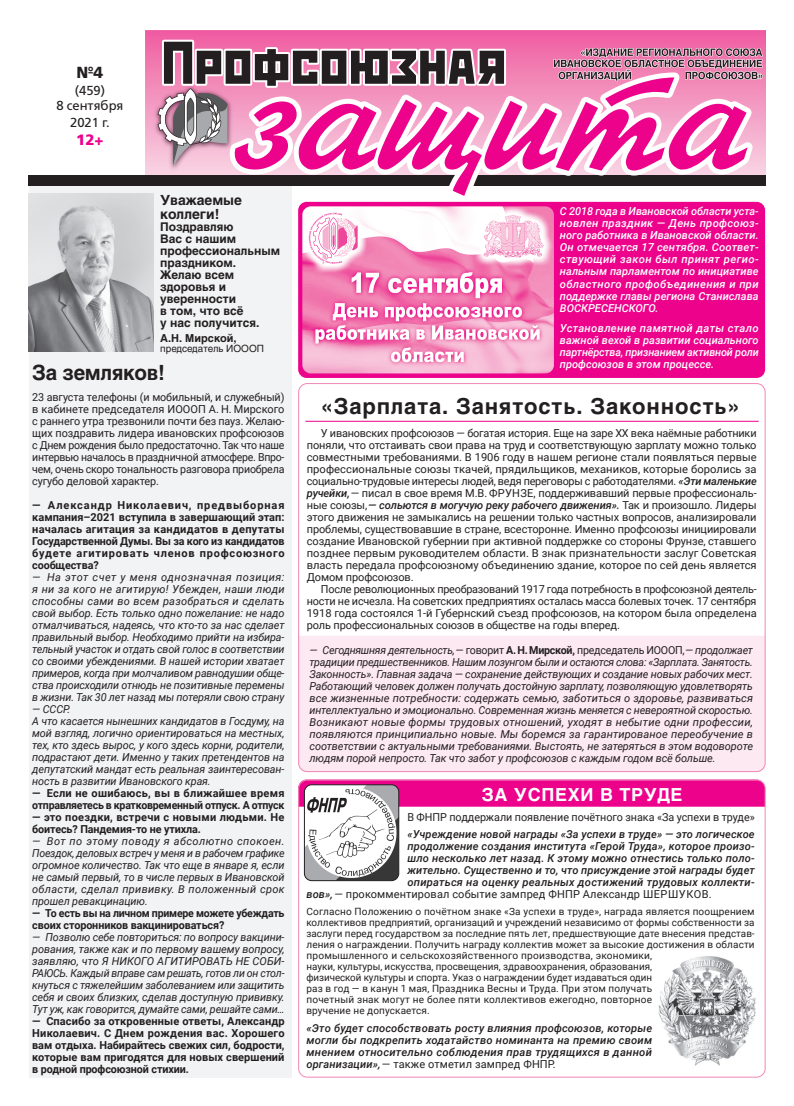
<style>
.page{position:relative;width:794px;height:1106px;background:#fff}
.page>*{position:absolute;margin:0;border:0;box-sizing:border-box;transform-origin:0 0}
.t1{font:700 22px "AG Letterica C";letter-spacing:.04em;color:#231f20}
.t2{font:700 21px "AG Letterica C";letter-spacing:-.01em;color:#231f20}
.t3{font:700 18px "AG Letterica C";letter-spacing:.04em;color:#fff}
.t4{font:16px "Free Set Bold C";color:#231f20}
.t5{font:15px "Free Set Bold C";color:#ed028c}
.t6{font:700 14px/14px "AG Letterica C";color:#231f20}
.t7{font:13px/15.6px "Free Set C";color:#231f20;text-align:center}
.t8{font:700 12px/12px "AG Letterica C";color:#231f20}
.t9{font:italic 11px/12px "Roboto";letter-spacing:-.01em;color:#231f20;text-align:justify}
.t10{font:11px/12px "Roboto";letter-spacing:-.01em;color:#231f20;text-align:justify}
.t11{font:italic 500 11px/12px "Roboto";letter-spacing:.01em;color:#231f20;text-align:justify}
.t12{font:700 11px/12px "Roboto";letter-spacing:-.01em;color:#231f20;text-align:justify}
.t13{font:italic 500 11px/12px "Roboto";color:#fff;text-align:justify}
.t14{font:700 11px/12px "Roboto";letter-spacing:-.01em;color:#231f20;scale:.96 1}
.t15{font:700 11px/12px "Roboto";letter-spacing:.01em;color:#231f20}
.t16{font:11px "Roboto";letter-spacing:.01em;color:#231f20}
.t17{font:700 11px "AG Letterica C";color:#231f20}
.t18{font:10px/11px "Roboto";letter-spacing:.005em;color:#231f20}
.t19{font:10px "AG Letterica C";color:#231f20}
.s1{font-weight:500;font-style:italic}
.s2{font-style:normal}
.s3{font-weight:700;font-style:normal}
.s4{font-weight:400;font-style:normal}
</style>
<div class="page">
<div style="left:300px;top:780px;width:465px;height:26px;background:#ed028c"></div>
<div style="left:298px;top:779px;width:467px;height:298px;border:1px solid #f287b6;border-radius:9px"></div>
<div style="left:29px;top:184px;width:262px;height:893px;background:#f2f3f4"></div>
<div style="left:298px;top:636px;width:467px;height:136px;background:#fce9f1"></div>
<div style="left:298px;top:202px;width:467px;height:176px;background:#ed028c;border-radius:9px"></div>
<img style="left:146px;top:31px;width:619px;height:144px">
<div style="left:28px;top:175px;width:737px;height:11px;background:#231f20"></div>
<svg style="left:157px;top:38px;width:607px;height:171px"></svg>
<img style="left:28px;top:194px;width:125px;height:158px">
<img style="left:302px;top:206px;width:252px;height:167px">
<img style="left:658px;top:956px;width:98px;height:110px">
<img style="left:304px;top:784px;width:95px;height:96px">
<div style="left:304px;top:784px;width:95px;height:96px;border:1px solid #231f20;border-radius:7px"></div>
<hr style="left:305px;top:421px;width:453px;height:1px;background:#ed028c">
<h3 class="t4" style="left:76px;top:63px;width:28px">№4</h3>
<p class="t7" style="left:56px;top:82px;width:68px">(459)<br>8 сентября</p>
<p class="t7" style="left:70px;top:115px;width:41px">2021 г.</p>
<h3 class="t5" style="left:76px;top:131px;width:29px">12+</h3>
<p class="t6" style="left:160px;top:193px;width:83px">Уважаемые коллеги!</p>
<p class="t8" style="left:160px;top:220px;width:122px">Поздравляю<br>Вас с нашим профессиональным праздником.<br>Желаю всем здоровья и уверенности<br>в том, что всё<br>у нас получится.</p>
<p class="t17" style="left:160px;top:331px;width:78px">А.Н. Мирской,</p>
<p class="t19" style="left:160px;top:342px;width:105px">председатель ИОООП</p>
<h2 class="t2" style="left:32px;top:361px;width:134px">За земляков!</h2>
<p class="t10" style="left:32px;top:390px;width:254px">23 августа телефоны (и мобильный, и служебный) в кабинете председателя ИОООП А. Н. Мирского с раннего утра трезвонили почти без пауз. Желаю&shy;щих поздравить лидера ивановских профсоюзов с Днем рождения было предостаточно. Так что наше интервью началось в праздничной атмосфере. Впро&shy;чем, очень скоро тональность разговора приобрела сугубо деловой характер.</p>
<p class="t12" style="left:32px;top:498px;width:254px">— Александр Николаевич, предвыборная кампания–2021 вступила в завершающий этап: началась агитация за кандидатов в депутаты Государственной Думы. Вы за кого из кандидатов будете агитировать членов профсоюзного сообщества?</p>
<p class="t9" style="left:32px;top:570px;width:254px">— На этот счет у меня однозначная позиция: я ни за кого не агитирую! Убежден, наши люди способны сами во всем разобраться и сделать свой выбор. Есть только одно пожелание: не надо отмалчиваться, надеясь, что кто-то за нас сделает правильный выбор. Необходимо прийти на избира&shy;тельный участок и отдать свой голос в соответствии со своими убеждениями. В нашей истории хватает примеров, когда при молчаливом равнодушии обще&shy;ства происходили отнюдь не позитивные перемены в жизни. Так 30 лет назад мы потеряли свою страну</p>
<p class="t9" style="left:32px;top:702px;width:254px;text-align:left">— СССР.<br>А что касается нынешних кандидатов в Госдуму, на мой взгляд, логично ориентироваться на местных, тех, кто здесь вырос, у кого здесь корни, родители, подрастают дети. Именно у таких претендентов на депутатский мандат есть реальная заинтересован&shy;ность в развитии Ивановского края.</p>
<p class="t12" style="left:32px;top:786px;width:254px">— Если не ошибаюсь, вы в ближайшее время отправляетесь в кратковременный отпуск. А отпуск</p>
<p class="t15" style="left:32px;top:810px;width:254px">— это поездки, встречи с новыми людьми. Не боитесь? Пандемия-то не утихла.</p>
<p class="t9" style="left:32px;top:834px;width:254px">— Вот по этому поводу я абсолютно спокоен.<br>Поездок, деловых встреч у меня и в рабочем графике огромное количество. Так что еще в январе я, если не самый первый, то в числе первых в Ивановской области, сделал прививку. В положенный срок прошел ревакцинацию.</p>
<p class="t14" style="left:32px;top:906px;width:264px">— То есть вы на личном примере можете убеждать своих сторонников вакцинироваться?</p>
<p class="t9" style="left:32px;top:930px;width:254px">— Позволю себе повториться: по вопросу вакцини&shy;рования, также как и по первому вашему вопросу, заявляю, что Я НИКОГО АГИТИРОВАТЬ НЕ СОБИ-РАЮСЬ. Каждый вправе сам решать, готов ли он стол&shy;кнуться с тяжелейшим заболеванием или защитить себя и своих близких, сделав доступную прививку.<br>Тут уж, как говорится, думайте сами, решайте сами…</p>
<p class="t12" style="left:32px;top:1014px;width:254px">— Спасибо за откровенные ответы, Александр Николаевич. С Днем рождения вас. Хорошего вам отдыха. Набирайтесь свежих сил, бодрости, которые вам пригодятся для новых свершений в родной профсоюзной стихии.</p>
<p class="t13" style="left:560px;top:205px;width:200px">С 2018 года в Ивановской области уста&shy;новлен праздник — День профсоюз&shy;ного работника в Ивановской области.<br>Он отмечается 17 сентября. Соответ&shy;ствующий закон был принят регио&shy;нальным парламентом по инициативе областного профобъединения и при поддержке главы региона Станислава ВОСКРЕСЕНСКОГО.</p>
<p class="t13" style="left:560px;top:322px;width:200px">Установление памятной даты стало важной вехой в развитии социального партнёрства, признанием активной роли профсоюзов в этом процессе.</p>
<h1 class="t1" style="left:321px;top:393px;width:420px">«Зарплата. Занятость. Законность»</h1>
<p class="t10" style="left:307px;top:426px;width:451px;text-indent:14px">У ивановских профсоюзов — богатая история. Еще на заре ХХ века наёмные работники поняли, что отстаивать свои права на труд и соответствующую зарплату можно только совместными требованиями. В 1906 году в нашем регионе стали появляться первые профессиональные союзы ткачей, прядильщиков, механиков, которые боролись за социально-трудовые интересы людей, ведя переговоры с работодателями. <span class="s1">«Эти маленькие ручейки,</span>— писал в свое время М.В. ФРУНЗЕ, поддерживавший первые профессиональ&shy;ные союзы, <span class="s1">— сольются в могучую реку рабочего движения».</span> Так и произошло. Лидеры этого движения не замыкались на решении только частных вопросов, анализировали проблемы, существовавшие в стране, всесторонне. Именно профсоюзы инициировали создание Ивановской губернии при активной поддержке со стороны Фрунзе, ставшего позднее первым руководителем области. В знак признательности заслуг Советская власть передала профсоюзному объединению здание, которое по сей день является Домом профсоюзов.</p>
<p class="t10" style="left:307px;top:582px;width:451px;text-indent:14px">После революционных преобразований 1917 года потребность в профсоюзной деятель&shy;ности не исчезла. На советских предприятиях осталась масса болевых точек. 17 сентября 1918 года состоялся 1‑й Губернский съезд профсоюзов, на котором была определена роль профессиональных союзов в обществе на годы вперед.</p>
<p class="t9" style="left:309px;top:643px;width:445px">— Сегодняшняя деятельность, — <span class="s2">говорит</span> <span class="s3">А. Н. Мирской,</span> <span class="s2">председатель ИОООП,</span> — продолжает традиции предшественников. Нашим лозунгом были и остаются слова: «Зарплата. Занятость.<br>Законность». Главная задача — сохранение действующих и создание новых рабочих мест.<br>Работающий человек должен получать достойную зарплату, позволяющую удовлетворять все жизненные потребности: содержать семью, заботиться о здоровье, развиваться интеллектуально и эмоционально. Современная жизнь меняется с невероятной скоростью.<br>Возникают новые формы трудовых отношений, уходят в небытие одни профессии, появляются принципиально новые. Мы боремся за гарантированое переобучение в соответствии с актуальными требованиями. Выстоять, не затеряться в этом водовороте людям порой непросто. Так что забот у профсоюзов с каждым годом всё больше.</p>
<h3 class="t3" style="left:482px;top:784px;width:202px">ЗА УСПЕХИ В ТРУДЕ</h3>
<p class="t10" style="left:407px;top:810px;width:349px">В ФНПР поддержали появление почётного знака «За успехи в труде»</p>
<p class="t11" style="left:407px;top:828px;width:349px">«Учреждение новой награды «За успехи в труде» — это логическое</p>
<p class="t11" style="left:407px;top:840px;width:349px">продолжение создания института «Герой Труда», которое произо-</p>
<p class="t11" style="left:407px;top:852px;width:349px">шло несколько лет назад. К этому можно отнестись только поло-</p>
<p class="t11" style="left:407px;top:864px;width:349px">жительно. Существенно и то, что присуждение этой награды будет</p>
<p class="t11" style="left:407px;top:876px;width:349px">опираться на оценку реальных достижений трудовых коллекти-</p>
<p class="t16" style="left:306px;top:886px;width:407px"><span class="s1">вов»,</span> — прокомментировал событие зампред ФНПР Александр ШЕРШУКОВ.</p>
<p class="t18" style="left:306px;top:905px;width:450px">Согласно Положению о почётном знаке «За успехи в труде», награда является поощрением коллективов предприятий, организаций и учреждений независимо от формы собственности за заслуги перед государством за последние пять лет, предшествующие дате внесения представ&shy;ления о награждении. Получить награду коллектив может за высокие достижения в области промышленного и сельскохозяйственного производства, экономики,<br>науки, культуры, искусства, просвещения, здравоохранения, образования,<br>физической культуры и спорта. Указ о награждении будет издаваться один<br>раз в год — в канун 1 мая, Праздника Весны и Труда. При этом получать<br>почетный знак могут не более пяти коллективов ежегодно, повторное<br>вручение не допускается.</p>
<p class="t11" style="left:306px;top:1021px;width:347px">«Это будет способствовать росту влияния профсоюзов, которые могли бы подкрепить ходатайство номинанта на премию своим мнением относительно соблюдения прав трудящихся в данной организации», <span class="s4">— также отметил зампред ФНПР.</span></p>
</div>
